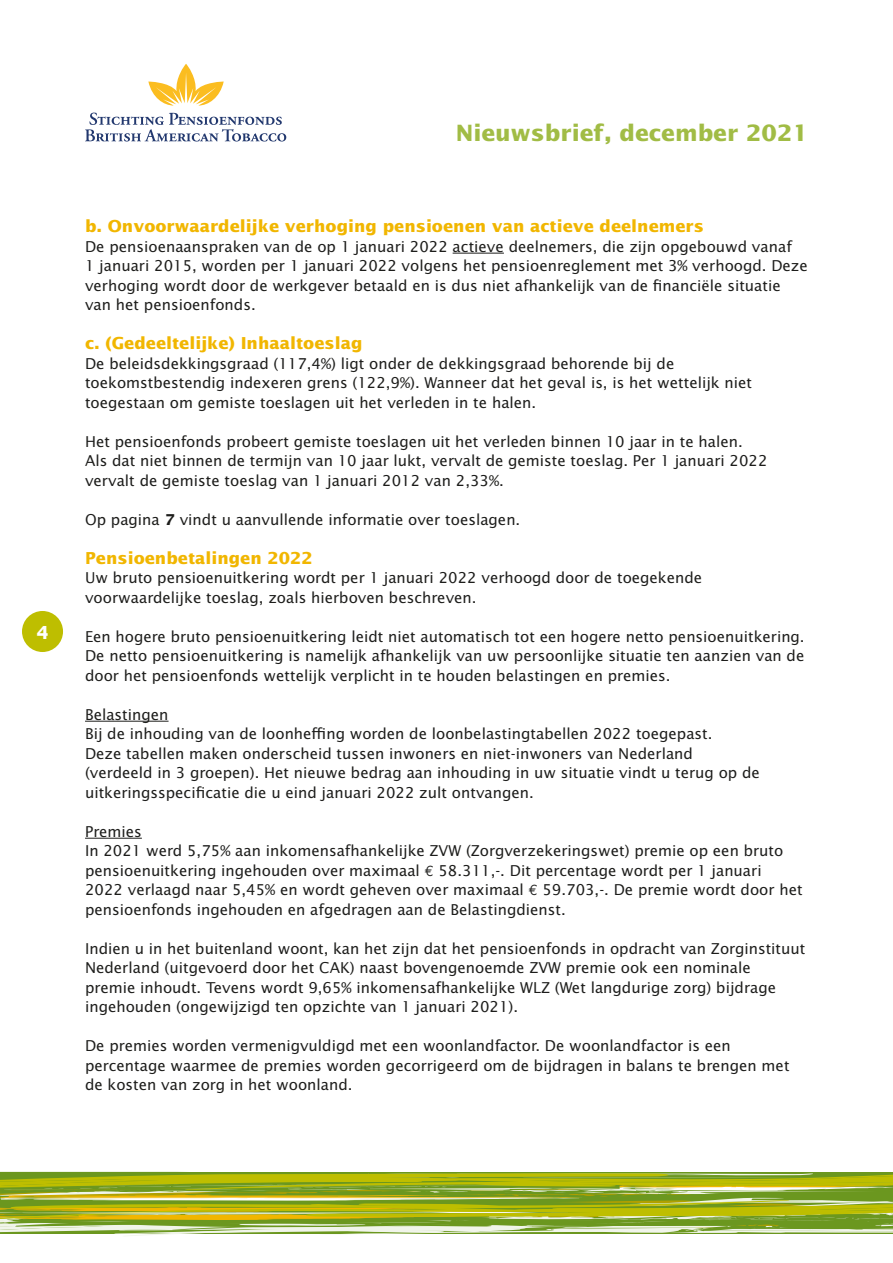
<style>
.page{position:relative;width:893px;height:1263px;background:#fff}
.page>*{position:absolute;margin:0;border:0;box-sizing:border-box;transform-origin:0 0}
.t1{font:700 22.5px "Lucida Sans";color:#a1bc45}
.t2{font:700 18px "Lucida Sans";color:#fff}
.t3{font:700 16.5px "Lucida Sans";color:#f1b600}
.t4{font:15px/19.5px "Lucida Sans";color:#1d1d1b}
.s1{font-weight:700}
.s2{font-family:"Euro Mono Std"}
</style>
<div class="page">
<svg style="left:148px;top:64px;width:76px;height:42px"></svg>
<svg style="left:85px;top:113px;width:201px;height:29px"></svg>
<div style="left:22px;top:611px;width:41px;height:41px;background:#bebe00;border-radius:50%"></div>
<svg style="left:0;top:1172px;width:893px;height:64px;background:#a4b53d"></svg>
<hr style="left:453px;top:253px;width:51px;height:1px;background:#1d1d1b">
<hr style="left:85px;top:721px;width:84px;height:1px;background:#1d1d1b">
<hr style="left:85px;top:838px;width:57px;height:1px;background:#1d1d1b">
<p class="t2" style="left:36px;top:622px;width:14px">4</p>
<h1 class="t1" style="left:456px;top:120px;width:354px">Nieuwsbrief, december 2021</h1>
<p class="t3" style="left:85px;top:217px;width:620px">b. Onvoorwaardelijke verhoging pensioenen van actieve deelnemers</p>
<p class="t4" style="left:85px;top:237px;width:724px">De pensioenaanspraken van de op 1 januari 2022 actieve deelnemers, die zijn opgebouwd vanaf<br>1 januari 2015, worden per 1 januari 2022 volgens het pensioenreglement met 3% verhoogd. Deze verhoging wordt door de werkgever betaald en is dus niet afhankelijk van de financiële situatie van het pensioenfonds.</p>
<p class="t3" style="left:85px;top:334px;width:279px">c. (Gedeeltelijke) Inhaaltoeslag</p>
<p class="t4" style="left:85px;top:354px;width:668px">De beleidsdekkingsgraad (117,4%) ligt onder de dekkingsgraad behorende bij de toekomstbestendig indexeren grens (122,9%). Wanneer dat het geval is, is het wettelijk niet toegestaan om gemiste toeslagen uit het verleden in te halen.</p>
<p class="t4" style="left:85px;top:432px;width:684px">Het pensioenfonds probeert gemiste toeslagen uit het verleden binnen 10 jaar in te halen.<br>Als dat niet binnen de termijn van 10 jaar lukt, vervalt de gemiste toeslag. Per 1 januari 2022 vervalt de gemiste toeslag van 1 januari 2012 van 2,33%.</p>
<p class="t4" style="left:85px;top:510px;width:437px">Op pagina <span class="s1">7</span> vindt u aanvullende informatie over toeslagen.</p>
<p class="t3" style="left:85px;top:548px;width:229px">Pensioenbetalingen 2022</p>
<p class="t4" style="left:85px;top:568px;width:619px">Uw bruto pensioenuitkering wordt per 1 januari 2022 verhoogd door de toegekende voorwaardelijke toeslag, zoals hierboven beschreven.</p>
<p class="t4" style="left:85px;top:627px;width:721px;text-align:justify">Een hogere bruto pensioenuitkering leidt niet automatisch tot een hogere netto pensioenuitkering.<br>De netto pensioenuitkering is namelijk afhankelijk van uw persoonlijke situatie ten aanzien van de door het pensioenfonds wettelijk verplicht in te houden belastingen en premies.</p>
<p class="t4" style="left:85px;top:705px;width:676px">Belastingen<br>Bij de inhouding van de loonheffing worden de loonbelastingtabellen 2022 toegepast.<br>Deze tabellen maken onderscheid tussen inwoners en niet-inwoners van Nederland (verdeeld in 3 groepen). Het nieuwe bedrag aan inhouding in uw situatie vindt u terug op de uitkeringsspecificatie die u eind januari 2022 zult ontvangen.</p>
<p class="t4" style="left:85px;top:822px;width:719px">Premies<br>In 2021 werd 5,75% aan inkomensafhankelijke ZVW (Zorgverzekeringswet) premie op een bruto pensioenuitkering ingehouden over maximaal <span class="s2">€</span> 58.311,-. Dit percentage wordt per 1 januari 2022 verlaagd naar 5,45% en wordt geheven over maximaal <span class="s2">€</span> 59.703,-. De premie wordt door het pensioenfonds ingehouden en afgedragen aan de Belastingdienst.</p>
<p class="t4" style="left:85px;top:939px;width:722px">Indien u in het buitenland woont, kan het zijn dat het pensioenfonds in opdracht van Zorginstituut Nederland (uitgevoerd door het CAK) naast bovengenoemde ZVW premie ook een nominale<br>premie inhoudt. Tevens wordt 9,65% inkomensafhankelijke WLZ (Wet langdurige zorg) bijdrage ingehouden (ongewijzigd ten opzichte van 1 januari 2021).</p>
<p class="t4" style="left:85px;top:1036px;width:706px">De premies worden vermenigvuldigd met een woonlandfactor. De woonlandfactor is een percentage waarmee de premies worden gecorrigeerd om de bijdragen in balans te brengen met de kosten van zorg in het woonland.</p>
</div>
